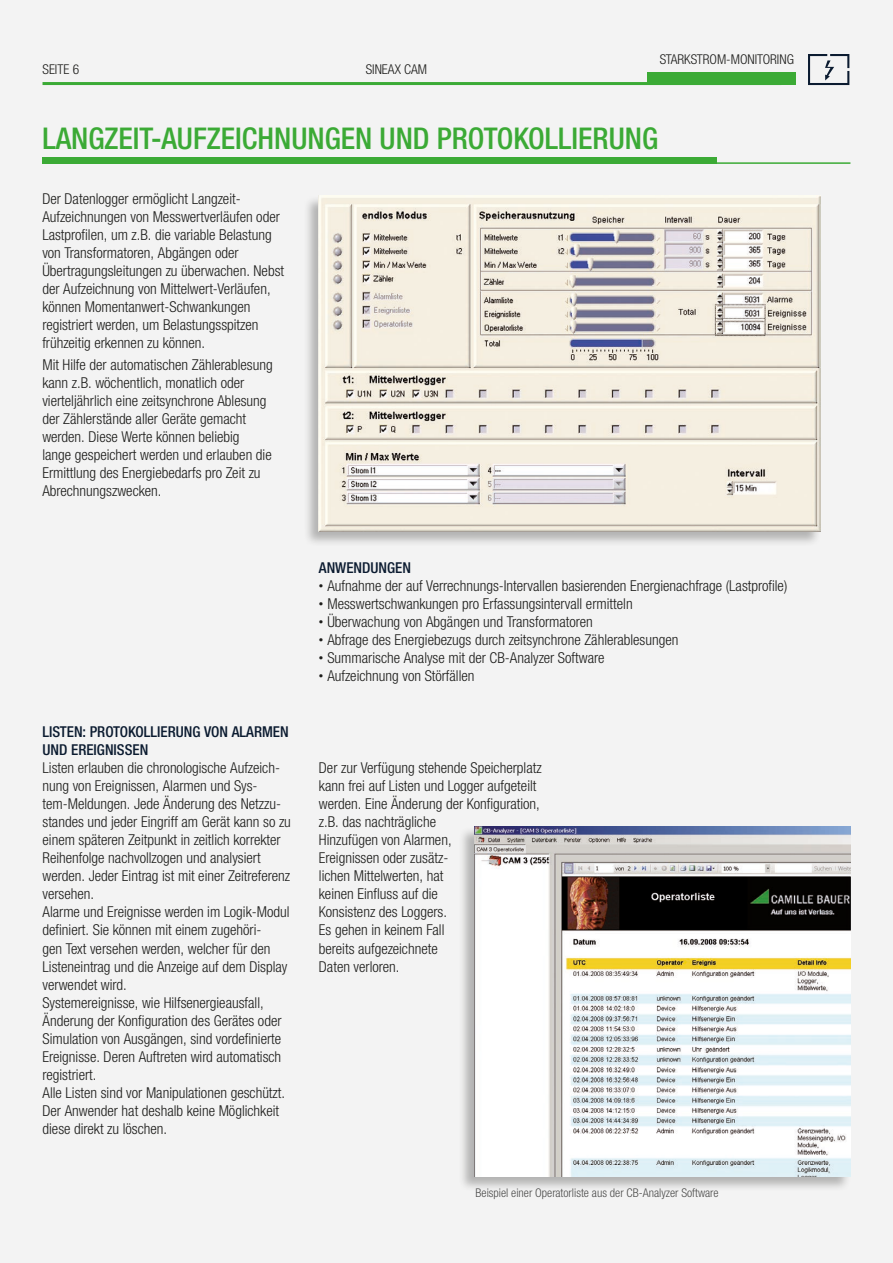
<style>
.page{position:relative;width:893px;height:1263px;background:#f3f3f3}
.page>*{position:absolute;margin:0;border:0;box-sizing:border-box;transform-origin:0 0}
.t1{font:500 condensed 30px "Helvetica Neue LTW1 G";color:#3baa35}
.t2{font:300 condensed 15px/18px "Helvetica Neue LTW1 G";color:#1d1d1b}
.t3{font:500 condensed 15px/18px "Helvetica Neue LTW1 G";color:#0b1b30}
.t4{font:300 condensed 13.5px "Helvetica Neue LTW1 G";color:#1d1d1b}
.t5{font:300 condensed 12px "Helvetica Neue LTW1 G";color:#4b4b4a}
.s1{font-size:9px}
</style>
<div class="page">
<hr style="left:43px;top:82px;width:738px;height:3px;background:#3baa35">
<div style="left:647px;top:72px;width:149px;height:13px;background:#3baa35"></div>
<svg style="left:808px;top:54px;width:41px;height:31px"></svg>
<hr style="left:42px;top:162px;width:808px;height:2px;background:#3baa35">
<div style="left:42px;top:157px;width:675px;height:6px;background:#3baa35"></div>
<div style="left:303px;top:195px;width:518px;height:352px;background:#1d1d1b;opacity:.3"></div>
<img style="left:319px;top:196px;width:501px;height:335px">
<div style="left:459px;top:826px;width:392px;height:365px;background:#1d1d1b;opacity:.3"></div>
<img style="left:474px;top:827px;width:376px;height:349px">
<p class="t4" style="left:43px;top:62px;width:38px">SEITE 6</p>
<p class="t4" style="left:366px;top:62px;width:63px">SINEAX CAM</p>
<p class="t4" style="left:660px;top:51px;width:136px">STARKSTROM-MONITORING</p>
<h1 class="t1" style="left:42px;top:120px;width:617px">LANGZEIT-AUFZEICHNUNGEN UND PROTOKOLLIERUNG</h1>
<p class="t2" style="left:42px;top:190px;width:243px">Der Datenlogger ermöglicht Langzeit-Aufzeichnungen von Messwertverläufen oder Lastprofilen, um z.B. die variable Belastung von Transformatoren, Abgängen oder Übertragungsleitungen zu überwachen. Nebst der Aufzeichnung von Mittelwert-Verläufen, können Momentanwert-Schwankungen registriert werden, um Belastungsspitzen frühzeitig erkennen zu können.</p>
<p class="t2" style="left:42px;top:356px;width:232px">Mit Hilfe der automatischen Zählerablesung kann z.B. wöchentlich, monatlich oder vierteljährlich eine zeitsynchrone Ablesung der Zählerstände aller Geräte gemacht werden. Diese Werte können beliebig<br>lange gespeichert werden und erlauben die Ermittlung des Energiebedarfs pro Zeit zu Abrechnungszwecken.</p>
<p class="t3" style="left:319px;top:558px;width:94px">ANWENDUNGEN</p>
<p class="t2" style="left:319px;top:577px;width:470px"><span class="s1">•</span> Aufnahme der auf Verrechnungs-Intervallen basierenden Energienachfrage (Lastprofile)</p>
<p class="t2" style="left:319px;top:595px;width:315px"><span class="s1">•</span> Messwertschwankungen pro Erfassungsintervall ermitteln</p>
<p class="t2" style="left:319px;top:613px;width:276px"><span class="s1">•</span> Überwachung von Abgängen und Transformatoren</p>
<p class="t2" style="left:319px;top:631px;width:361px"><span class="s1">•</span> Abfrage des Energiebezugs durch zeitsynchrone Zählerablesungen</p>
<p class="t2" style="left:319px;top:649px;width:287px"><span class="s1">•</span> Summarische Analyse mit der CB-Analyzer Software</p>
<p class="t2" style="left:319px;top:667px;width:157px"><span class="s1">•</span> Aufzeichnung von Störfällen</p>
<p class="t3" style="left:43px;top:723px;width:248px">LISTEN: PROTOKOLLIERUNG VON ALARMEN<br>UND EREIGNISSEN</p>
<p class="t2" style="left:43px;top:759px;width:250px">Listen erlauben die chronologische Aufzeich&shy;nung von Ereignissen, Alarmen und Sys&shy;tem-Meldungen. Jede Änderung des Netzzu&shy;standes und jeder Eingriff am Gerät kann so zu einem späteren Zeitpunkt in zeitlich korrekter Reihenfolge nachvollzogen und analysiert werden. Jeder Eintrag ist mit einer Zeitreferenz versehen.<br>Alarme und Ereignisse werden im Logik-Modul definiert. Sie können mit einem zugehöri-<br>gen Text versehen werden, welcher für den Listeneintrag und die Anzeige auf dem Display verwendet wird.<br>Systemereignisse, wie Hilfsenergieausfall, Änderung der Konfiguration des Gerätes oder Simulation von Ausgängen, sind vordefinierte Ereignisse. Deren Auftreten wird automatisch registriert.<br>Alle Listen sind vor Manipulationen geschützt.<br>Der Anwender hat deshalb keine Möglichkeit diese direkt zu löschen.</p>
<p class="t2" style="left:319px;top:759px;width:224px">Der zur Verfügung stehende Speicherplatz kann frei auf Listen und Logger aufgeteilt werden. Eine Änderung der Konfiguration, z.B. das nachträgliche<br>Hinzufügen von Alarmen,<br>Ereignissen oder zusätz-<br>lichen Mittelwerten, hat<br>keinen Einfluss auf die<br>Konsistenz des Loggers.<br>Es gehen in keinem Fall<br>bereits aufgezeichnete<br>Daten verloren.</p>
<p class="t5" style="left:476px;top:1185px;width:244px">Beispiel einer Operatorliste aus der CB-Analyzer Software</p>
</div>
